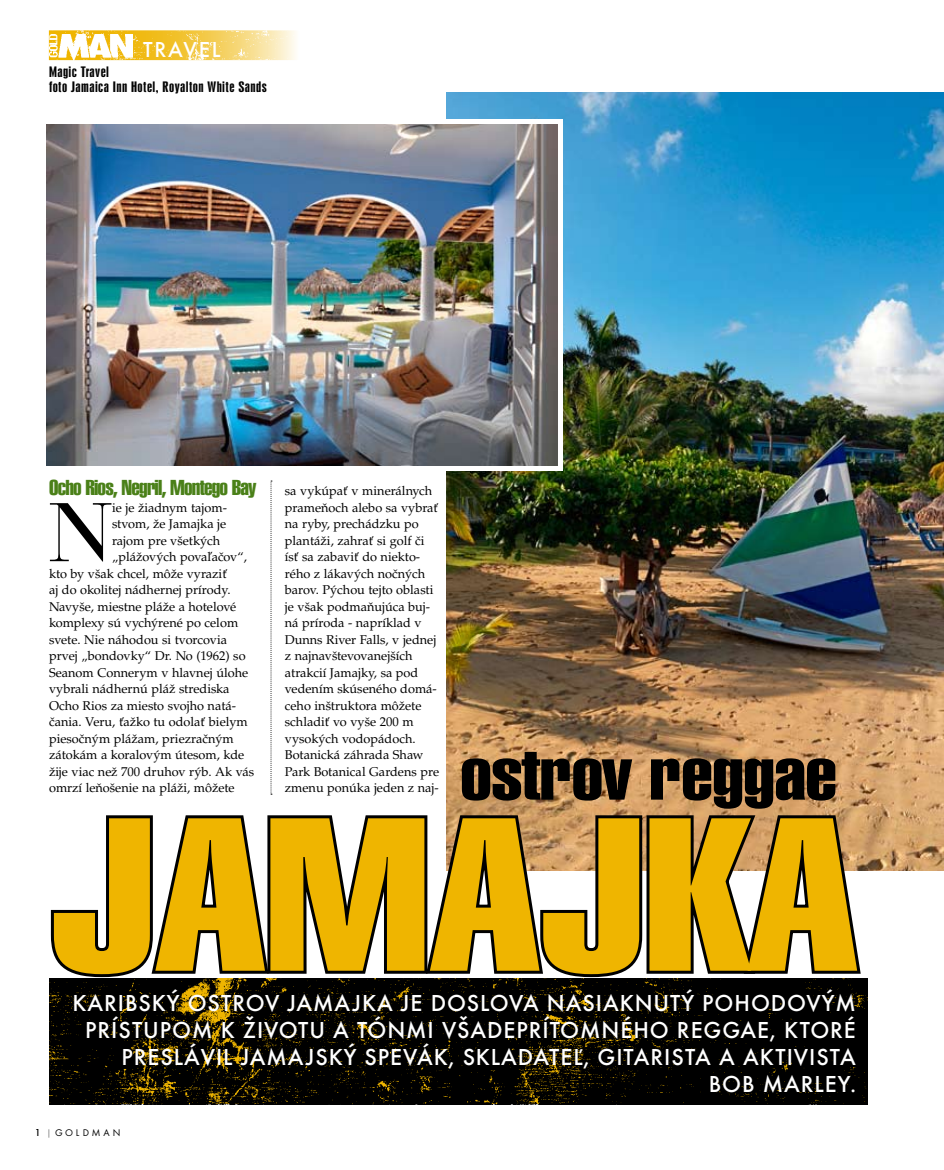
<style>
.page{position:relative;width:944px;height:1170px;background:#fff}
.page>*{position:absolute;margin:0;border:0;box-sizing:border-box;transform-origin:0 0}
.t1{font:211.65px "Swiss 911 AT Extra Compressed";color:#efb500;scale:1.35 1}
.t2{font:87px "Bauer Bodoni DOT";color:#000}
.t3{font:69.9px "Swiss 911 AT Extra Compressed";letter-spacing:-.01em;color:#000;scale:1.35 1}
.t4{font:500 24px/27px "Futura TOT";letter-spacing:.04em;color:#fff;text-align:right}
.t5{font:500 22.5px "Futura TOT";letter-spacing:.08em;color:#fff}
.t6{font:21px "Swiss 911 AT Extra Compressed";letter-spacing:-.03em;color:#4a8018;scale:1.2 1}
.t7{font:13.5px/15px "Swiss 924 AT";letter-spacing:.025em;color:#000;scale:1.2 1}
.t8{font:12.75px/16.5px "Palladio LOT";color:#000}
.t9{font:10.05px "Futura TOT";letter-spacing:.285em;color:#000;scale:.47 1}
.s1{font-weight:500;font-size:10.5px}
</style>
<div class="page">
<img style="left:49px;top:978px;width:818px;height:125px">
<img style="left:446px;top:92px;width:498px;height:778px">
<div style="left:0;top:119px;width:563px;height:351px;background:#fff"></div>
<img style="left:47px;top:125px;width:510px;height:340px">
<img style="left:49px;top:30px;width:247px;height:30px">
<svg style="left:49px;top:812px;width:815px;height:168px"></svg>
<img style="left:49px;top:34px;width:83px;height:26px">
<svg style="left:271px;top:480px;width:1px;height:314px"></svg>
<h3 class="t5" style="left:143px;top:36px;width:79px">TRAVEL</h3>
<p class="t7" style="left:49px;top:65px;width:183px">Magic Travel<br>foto Jamaica Inn Hotel, Royalton White Sands</p>
<h3 class="t6" style="left:49px;top:476px;width:174px">Ocho Rios, Negril, Montego Bay</h3>
<h2 class="t2" style="left:49px;top:482px;width:65px">N</h2>
<p class="t8" style="left:112px;top:499px;width:116px">ie je žiadnym tajom-</p>
<p class="t8" style="left:112px;top:515px;width:116px">stvom, že Jamajka je</p>
<p class="t8" style="left:112px;top:532px;width:110px">rajom pre všetkých</p>
<p class="t8" style="left:112px;top:548px;width:136px">„plážových povaľačov“,</p>
<p class="t8" style="left:49px;top:565px;width:180px">kto by však chcel, môže vyraziť</p>
<p class="t8" style="left:49px;top:581px;width:183px">aj do okolitej nádhernej prírody.</p>
<p class="t8" style="left:49px;top:598px;width:189px">Navyše, miestne pláže a hotelové</p>
<p class="t8" style="left:49px;top:614px;width:191px">komplexy sú vychýrené po celom</p>
<p class="t8" style="left:49px;top:631px;width:180px">svete. Nie náhodou si tvorcovia</p>
<p class="t8" style="left:49px;top:647px;width:198px">prvej „bondovky“ Dr. No (1962) so</p>
<p class="t8" style="left:49px;top:664px;width:201px">Seanom Connerym v hlavnej úlohe</p>
<p class="t8" style="left:49px;top:680px;width:182px">vybrali nádhernú pláž strediska</p>
<p class="t8" style="left:49px;top:697px;width:189px">Ocho Rios za miesto svojho natá-</p>
<p class="t8" style="left:49px;top:713px;width:200px">čania. Veru, ťažko tu odolať bielym</p>
<p class="t8" style="left:49px;top:730px;width:186px">piesočným plážam, priezračným</p>
<p class="t8" style="left:49px;top:746px;width:197px">zátokám a koralovým útesom, kde</p>
<p class="t8" style="left:49px;top:763px;width:207px">žije viac než 700 druhov rýb. Ak vás</p>
<p class="t8" style="left:49px;top:779px;width:187px">omrzí leňošenie na pláži, môžete</p>
<p class="t8" style="left:285px;top:482px;width:156px">sa vykúpať v minerálnych prameňoch alebo sa vybrať na ryby, prechádzku po plantáži, zahrať si golf či ísť sa zabaviť do niekto&shy;rého z lákavých nočných barov. Pýchou tejto oblasti je však podmaňujúca buj&shy;ná príroda - napríklad v<br>Dunns River Falls, v jednej z najnavštevovanejších atrakcií Jamajky, sa pod vedením skúseného domá&shy;ceho inštruktora môžete schladiť vo vyše 200 m vysokých vodopádoch.<br>Botanická záhrada Shaw<br>Park Botanical Gardens pre zmenu ponúka jeden z naj-</p>
<h3 class="t3" style="left:460px;top:736px;width:281px">ostrov reggae</h3>
<h1 class="t1" style="left:49px;top:778px;width:169px">Jamaj</h1>
<h1 class="t1" style="left:643px;top:778px;width:149px">ka</h1>
<h3 class="t4" style="left:73px;top:989px;width:785px">KARIBSKÝ OSTROV JAMAJKA JE DOSLOVA NASIAKNUTÝ POHODOVÝM PRÍSTUPOM K ŽIVOTU A TÓNMI VŠADEPRÍTOMNÉHO REGGAE, KTORÉ PRESLÁVIL JAMAJSKÝ SPEVÁK, SKLADATEĽ, GITARISTA A AKTIVISTA BOB MARLEY.</h3>
<p class="t9" style="left:35px;top:1126px;width:183px"><span class="s1">1</span> | GOLDMAN</p>
</div>
